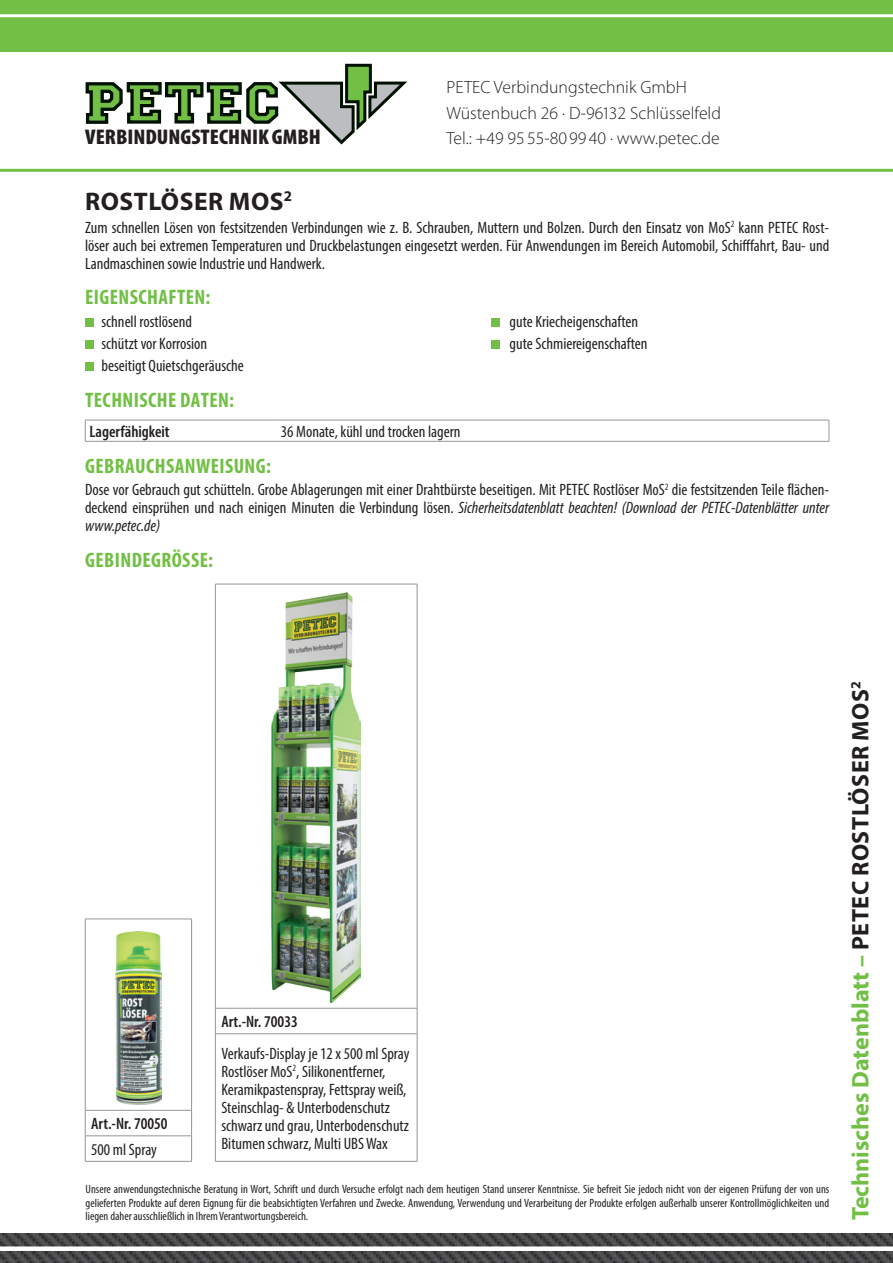
<style>
.page{position:relative;width:893px;height:1263px;background:#fff}
.page>*{position:absolute;margin:0;border:0;box-sizing:border-box;transform-origin:0 0}
.t1{font:700 25.5px "Myriad Pro";letter-spacing:.02em;color:#231f20}
.t2{font:700 24px "Myriad Pro";color:#71bf44}
.t3{font:900 condensed 21.3px "Myriad Pro";color:#231f20;scale:1.05 1}
.t4{font:700 condensed 21px "Myriad Pro";letter-spacing:.02em;color:#71bf44}
.t5{font:300 17.7px "Myriad Pro";color:#231f20}
.Textkörper_2{font:condensed 16.5px/18px "Myriad Pro";color:#231f20;text-align:justify}
.t6{font:600 condensed 16.5px/25.5px "Myriad Pro";color:#231f20}
.Textkörper{font:condensed 12px/13.5px "Myriad Pro";color:#231f20;text-align:justify}
.s1{font-style:italic}
.s2{font-weight:600}
.s3{font-weight:400}
.s4{color:#231f20}
</style>
<div class="page">
<div style="left:0;top:0;width:893px;height:51px;background:#71bf44"></div>
<hr style="left:0;top:14px;width:893px;height:3px;background:#fff">
<svg style="left:85px;top:63px;width:323px;height:82px"></svg>
<img style="left:0;top:1233px;width:893px;height:30px">
<div style="left:0;top:1246px;width:893px;height:5px;background:#fff"></div>
<div style="left:85px;top:318px;width:9px;height:8px;background:#71bf44"></div>
<div style="left:492px;top:318px;width:8px;height:8px;background:#71bf44"></div>
<div style="left:85px;top:340px;width:9px;height:9px;background:#71bf44"></div>
<div style="left:492px;top:340px;width:8px;height:9px;background:#71bf44"></div>
<div style="left:85px;top:362px;width:9px;height:9px;background:#71bf44"></div>
<hr style="left:85px;top:420px;width:192px;height:1px;background:#939598">
<hr style="left:277px;top:420px;width:552px;height:1px;background:#939598">
<svg style="left:85px;top:420px;width:1px;height:21px"></svg>
<svg style="left:829px;top:420px;width:1px;height:21px"></svg>
<hr style="left:85px;top:441px;width:192px;height:1px;background:#939598">
<hr style="left:277px;top:441px;width:552px;height:1px;background:#939598">
<hr style="left:85px;top:919px;width:107px;height:1px;background:#939598">
<hr style="left:85px;top:919px;width:1px;height:191px;background:#939598">
<hr style="left:191px;top:919px;width:1px;height:191px;background:#939598">
<hr style="left:85px;top:1110px;width:107px;height:1px;background:#939598">
<hr style="left:85px;top:1135px;width:107px;height:1px;background:#939598">
<svg style="left:85px;top:1110px;width:1px;height:51px"></svg>
<svg style="left:191px;top:1110px;width:1px;height:51px"></svg>
<hr style="left:85px;top:1161px;width:107px;height:1px;background:#939598">
<img style="left:116px;top:931px;width:45px;height:173px">
<hr style="left:215px;top:584px;width:202px;height:1px;background:#939598">
<hr style="left:215px;top:584px;width:1px;height:424px;background:#939598">
<hr style="left:417px;top:584px;width:1px;height:424px;background:#939598">
<hr style="left:215px;top:1008px;width:202px;height:1px;background:#939598">
<svg style="left:215px;top:1008px;width:1px;height:25px"></svg>
<svg style="left:417px;top:1008px;width:1px;height:25px"></svg>
<hr style="left:215px;top:1033px;width:202px;height:1px;background:#939598">
<hr style="left:215px;top:1034px;width:1px;height:127px;background:#939598">
<hr style="left:417px;top:1034px;width:1px;height:127px;background:#939598">
<hr style="left:215px;top:1161px;width:202px;height:1px;background:#939598">
<img style="left:272px;top:592px;width:89px;height:410px">
<hr style="left:0;top:169px;width:893px;height:3px;background:#71bf44">
<p class="t3" style="left:85px;top:124px;width:226px">VERBINDUNGSTECHNIK GMBH</p>
<p class="t5" style="left:446px;top:77px;width:242px">PETEC Verbindungstechnik GmbH</p>
<p class="t5" style="left:446px;top:102px;width:276px">Wüstenbuch 26 · D-96132 Schlüsselfeld</p>
<p class="t5" style="left:446px;top:128px;width:275px">Tel.: +49 95 55-80 99 40 · www.petec.de</p>
<p class="t1" style="left:85px;top:184px;width:208px">ROSTLÖSER MOS<sup>2</sup></p>
<p class="Textkörper_2" style="left:85px;top:218px;width:746px">Zum schnellen Lösen von festsitzenden Verbindungen wie z. B. Schrauben, Muttern und Bolzen. Durch den Einsatz von MoS<sup>2</sup> kann PETEC Rost&shy;löser auch bei extremen Temperaturen und Druckbelastungen eingesetzt werden. Für Anwendungen im Bereich Automobil, Schifffahrt, Bau- und Landmaschinen sowie Industrie und Handwerk.</p>
<p class="t4" style="left:85px;top:284px;width:127px">EIGENSCHAFTEN:</p>
<p class="Textkörper_2" style="left:102px;top:312px;width:92px">schnell rostlösend</p>
<p class="Textkörper_2" style="left:510px;top:312px;width:130px">gute Kriecheigenschaften</p>
<p class="Textkörper_2" style="left:102px;top:334px;width:107px">schützt vor Korrosion</p>
<p class="Textkörper_2" style="left:510px;top:334px;width:139px">gute Schmiereigenschaften</p>
<p class="Textkörper_2" style="left:102px;top:356px;width:144px">beseitigt Quietschgeräusche</p>
<p class="t4" style="left:85px;top:386px;width:150px">TECHNISCHE DATEN:</p>
<p class="t6" style="left:90px;top:418px;width:82px">Lagerfähigkeit</p>
<p class="Textkörper_2" style="left:281px;top:422px;width:181px">36 Monate, kühl und trocken lagern</p>
<p class="t4" style="left:85px;top:453px;width:187px">GEBRAUCHSANWEISUNG:</p>
<p class="Textkörper_2" style="left:85px;top:480px;width:746px">Dose vor Gebrauch gut schütteln. Grobe Ablagerungen mit einer Drahtbürste beseitigen. Mit PETEC Rostlöser MoS<sup>2</sup> die festsitzenden Teile flächen&shy;deckend einsprühen und nach einigen Minuten die Verbindung lösen. <span class="s1">Sicherheitsdatenblatt beachten! (Download der PETEC-Datenblätter unter www.petec.de)</span></p>
<p class="t4" style="left:85px;top:546px;width:129px">GEBINDEGRÖSSE:</p>
<p class="Textkörper_2" style="left:221px;top:1006px;width:190px;line-height:31.5px"><span class="s2">Art.-Nr. 70033<br></span>Verkaufs-Display je 12 x 500 ml Spray</p>
<p class="Textkörper_2" style="left:221px;top:1062px;width:189px;text-align:left">Rostlöser MoS<sup>2</sup>, Silikonentferner, Keramikpastenspray, Fettspray weiß, Steinschlag- &amp; Unterbodenschutz schwarz und grau, Unterbodenschutz Bitumen schwarz, Multi UBS Wax</p>
<p class="Textkörper" style="left:86px;top:1182px;width:745px">Unsere anwendungstechnische Beratung in Wort, Schrift und durch Versuche erfolgt nach dem heutigen Stand unserer Kenntnisse. Sie befreit Sie jedoch nicht von der eigenen Prüfung der von uns gelieferten Produkte auf deren Eignung für die beabsichtigten Verfahren und Zwecke. Anwendung, Verwendung und Verarbeitung der Produkte erfolgen außerhalb unserer Kontrollmöglichkeiten und liegen daher ausschließlich in Ihrem Verantwortungsbereich.</p>
<p class="t6" style="left:91px;top:1111px;width:78px">Art.-Nr. 70050<br><span class="s3">500 ml Spray</span></p>
<p class="t2" style="left:845px;top:1220px;width:541px;rotate:-90deg">Technisches Datenblatt – <span class="s4">PETEC ROSTLÖSER MOS</span><sup>2</sup></p>
</div>
